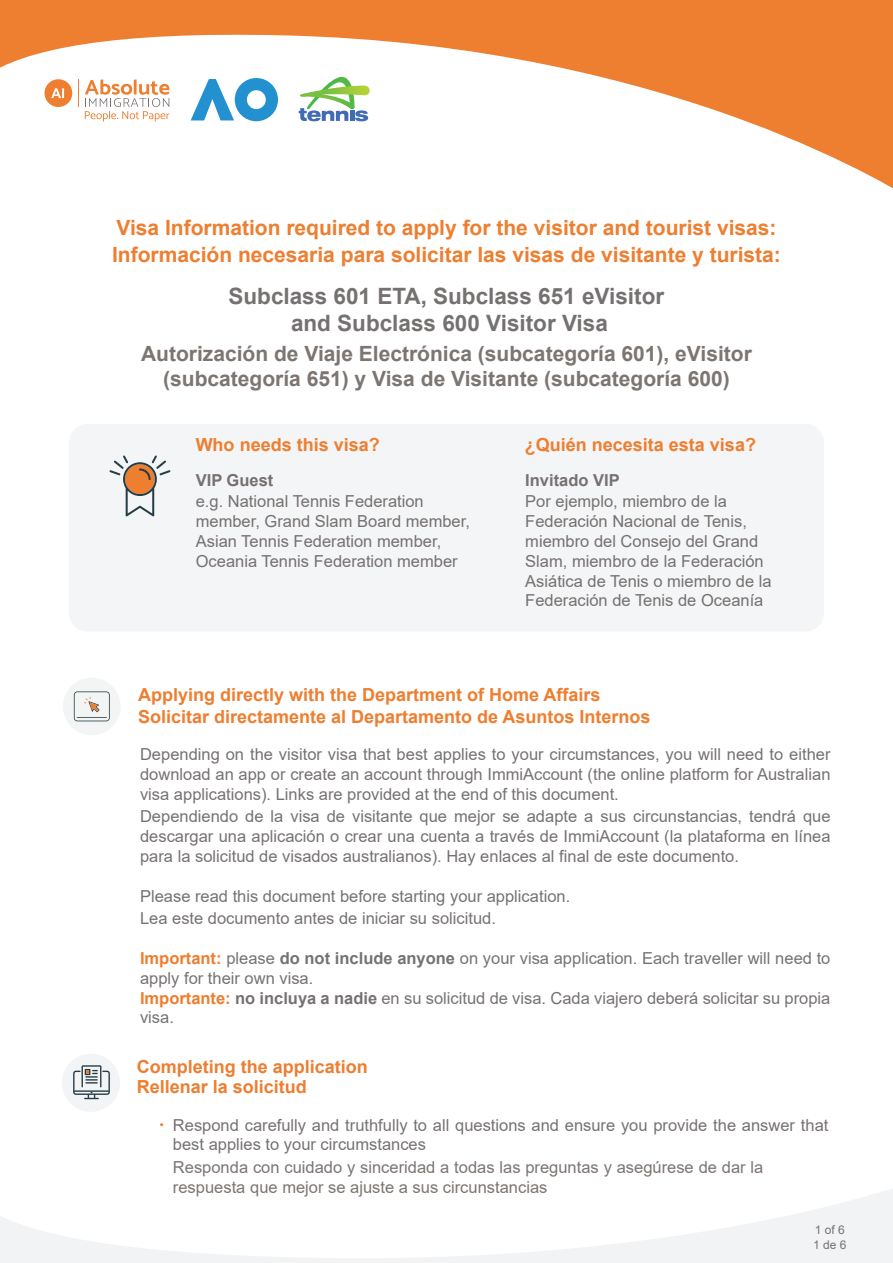
<style>
.page{position:relative;width:893px;height:1263px;background:#fff}
.page>*{position:absolute;margin:0;border:0;box-sizing:border-box;transform-origin:0 0}
.t1{font:700 22.5px/27px "Arial";color:#767171;text-align:center}
.t2{font:700 21px/27px "Arial";color:#ee7e30}
.t3{font:700 21px/25.2px "Arial";color:#7c7572;text-align:center}
.t4{font:700 18px/21.6px "Arial";color:#ee7e30}
.t5{font:700 18px/19.4px "Arial";color:#ed7e31}
.t6{font:16.5px/19.8px "Arial";color:#777272}
.t7{font:16.5px/19.8px "Arial";color:#767171}
.t8{font:16.5px/19.8px "Arial";color:#7c7572}
.t9{font:700 16.5px "Arial";color:#767171}
.t10{font:12px/15px "Arial";color:#767171}
.s1{font-weight:700;color:#ee7e30}
.s2{font-weight:700}
</style>
<div class="page">
<svg style="left:0;top:0;width:893px;height:189px"></svg>
<svg style="left:191px;top:78px;width:87px;height:43px"></svg>
<svg style="left:78px;top:79px;width:1px;height:28px"></svg>
<svg style="left:85px;top:79px;width:84px;height:43px"></svg>
<svg style="left:45px;top:79px;width:27px;height:28px"></svg>
<svg style="left:299px;top:77px;width:71px;height:44px"></svg>
<svg style="left:0;top:1189px;width:893px;height:74px"></svg>
<div style="left:69px;top:424px;width:755px;height:207px;background:#f4f5f6;border-radius:18px"></div>
<svg style="left:109px;top:455px;width:62px;height:61px"></svg>
<div style="left:62px;top:1054px;width:58px;height:58px;background:#f3f4f5;border-radius:50%"></div>
<svg style="left:73px;top:1065px;width:37px;height:34px"></svg>
<div style="left:63px;top:677px;width:58px;height:58px;background:#f3f4f4;border-radius:50%"></div>
<svg style="left:74px;top:691px;width:36px;height:30px"></svg>
<p class="t2" style="left:112px;top:214px;width:670px">Visa Information required to apply for the visitor and tourist visas:<br>Información necesaria para solicitar las visas de visitante y turista:</p>
<h1 class="t1" style="left:228px;top:283px;width:437px">Subclass 601 ETA, Subclass 651 eVisitor and Subclass 600 Visitor Visa</h1>
<p class="t3" style="left:141px;top:341px;width:612px">Autorización de Viaje Electrónica (subcategoría 601), eVisitor (subcategoría 651) y Visa de Visitante (subcategoría 600)</p>
<p class="t4" style="left:196px;top:434px;width:186px">Who needs this visa?</p>
<p class="t9" style="left:196px;top:469px;width:79px">VIP Guest</p>
<p class="t7" style="left:196px;top:491px;width:276px">e.g. National Tennis Federation member, Grand Slam Board member, Asian Tennis Federation member, Oceania Tennis Federation member</p>
<p class="t4" style="left:525px;top:434px;width:233px">¿Quién necesita esta visa?</p>
<p class="t9" style="left:525px;top:469px;width:96px">Invitado VIP</p>
<p class="t7" style="left:525px;top:491px;width:248px">Por ejemplo, miembro de la<br>Federación Nacional de Tenis, miembro del Consejo del Grand<br>Slam, miembro de la Federación<br>Asiática de Tenis o miembro de la<br>Federación de Tenis de Oceanía</p>
<p class="t4" style="left:138px;top:684px;width:514px">Applying directly with the Department of Home Affairs<br>Solicitar directamente al Departamento de Asuntos Internos</p>
<p class="t6" style="left:140px;top:744px;width:692px;text-align:justify">Depending on the visitor visa that best applies to your circumstances, you will need to either download an app or create an account through ImmiAccount (the online platform for Australian visa applications). Links are provided at the end of this document.</p>
<p class="t6" style="left:140px;top:807px;width:692px;text-align:justify">Dependiendo de la visa de visitante que mejor se adapte a sus circunstancias, tendrá que descargar una aplicación o crear una cuenta a través de ImmiAccount (la plataforma en línea para la solicitud de visados australianos). Hay enlaces al final de este documento.</p>
<p class="t6" style="left:140px;top:884px;width:432px;line-height:22.8px">Please read this document before starting your application.<br>Lea este documento antes de iniciar su solicitud.</p>
<p class="t6" style="left:140px;top:948px;width:692px"><span class="s1">Important:</span> please <span class="s2">do not include anyone</span> on your visa application. Each traveller will need to apply for their own visa.<br><span class="s1">Importante:</span> <span class="s2">no incluya a nadie</span> en su solicitud de visa. Cada viajero deberá solicitar su propia visa.</p>
<p class="t5" style="left:137px;top:1057px;width:233px">Completing the application<br>Rellenar la solicitud</p>
<p class="t6" style="left:173px;top:1115px;width:657px">Respond carefully and truthfully to all questions and ensure you provide the answer that best applies to your circumstances</p>
<p class="t8" style="left:173px;top:1157px;width:592px">Responda con cuidado y sinceridad a todas las preguntas y asegúrese de dar la respuesta que mejor se ajuste a sus circunstancias</p>
<p class="t10" style="left:813px;top:1223px;width:35px">1 of 6<br>1 de 6</p>
</div>
